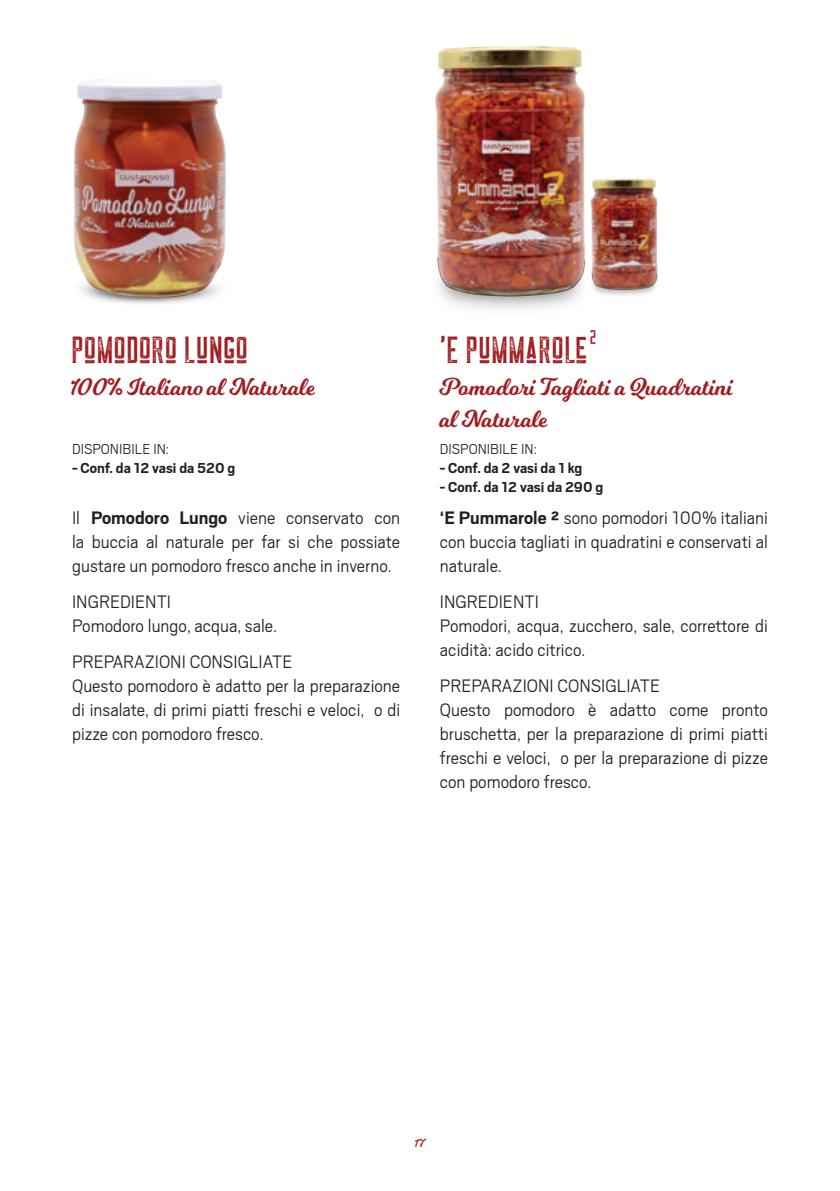
<style>
.page{position:relative;width:840px;height:1191px;background:#fff}
.page>*{position:absolute;margin:0;border:0;box-sizing:border-box;transform-origin:0 0}
.t1{font:38px "The Farmer Textured Vintage";color:#a11d21}
.t2{font:24px "Milkshake";color:#a11d21}
.t3{font:300 20px/24px "Scout";color:#231f20;text-align:justify}
.t4{font:20px "The Farmer Textured Vintage";color:#a11d21}
.t5{font:700 16px "Scout";color:#231f20}
.t6{font:300 16px "Scout";color:#231f20}
.t7{font:12px "Milkshake";color:#a11d21}
.s1{font-weight:700}
</style>
<div class="page">
<img style="left:74px;top:79px;width:152px;height:225px">
<img style="left:435px;top:46px;width:151px;height:263px">
<img style="left:590px;top:178px;width:68px;height:118px">
<p class="t1" style="left:71px;top:334px;width:178px">POMODORO LUNGO</p>
<p class="t2" style="left:71px;top:369px;width:245px">100% Italiano al Naturale</p>
<p class="t6" style="left:72px;top:438px;width:98px">DISPONIBILE IN:</p>
<p class="t5" style="left:72px;top:457px;width:165px">- Conf. da 12 vasi da 520 g</p>
<p class="t3" style="left:72px;top:504px;width:329px">Il <span class="s1">Pomodoro Lungo</span> viene conservato con la buccia al naturale per far si che possiate gustare un pomodoro fresco anche in inverno.</p>
<p class="t3" style="left:72px;top:588px;width:100px">INGREDIENTI</p>
<p class="t3" style="left:72px;top:612px;width:206px">Pomodoro lungo, acqua, sale.</p>
<p class="t3" style="left:72px;top:648px;width:222px">PREPARAZIONI CONSIGLIATE</p>
<p class="t3" style="left:72px;top:672px;width:329px">Questo pomodoro è adatto per la preparazione di insalate, di primi piatti freschi e veloci, o di pizze con pomodoro fresco.</p>
<p class="t4" style="left:589px;top:329px;width:8px">2</p>
<p class="t1" style="left:439px;top:334px;width:149px">’E PUMMAROLE</p>
<p class="t2" style="left:439px;top:369px;width:295px">Pomodori Tagliati a Quadratini</p>
<p class="t2" style="left:439px;top:401px;width:110px">al Naturale</p>
<p class="t6" style="left:439px;top:438px;width:98px">DISPONIBILE IN:</p>
<p class="t5" style="left:439px;top:457px;width:144px">- Conf. da 2 vasi da 1 kg</p>
<p class="t5" style="left:439px;top:477px;width:165px">- Conf. da 12 vasi da 290 g</p>
<p class="t3" style="left:439px;top:504px;width:329px"><span class="s1">‘E Pummarole ²</span> sono pomodori 100% italiani con buccia tagliati in quadratini e conservati al naturale.</p>
<p class="t3" style="left:439px;top:588px;width:100px">INGREDIENTI</p>
<p class="t3" style="left:439px;top:612px;width:329px">Pomodori, acqua, zucchero, sale, correttore di acidità: acido citrico.</p>
<p class="t3" style="left:439px;top:672px;width:222px">PREPARAZIONI CONSIGLIATE</p>
<p class="t3" style="left:439px;top:696px;width:329px">Questo pomodoro è adatto come pronto bruschetta, per la preparazione di primi piatti freschi e veloci, o per la preparazione di pizze con pomodoro fresco.</p>
<p class="t7" style="left:415px;top:1134px;width:11px">17</p>
</div>
